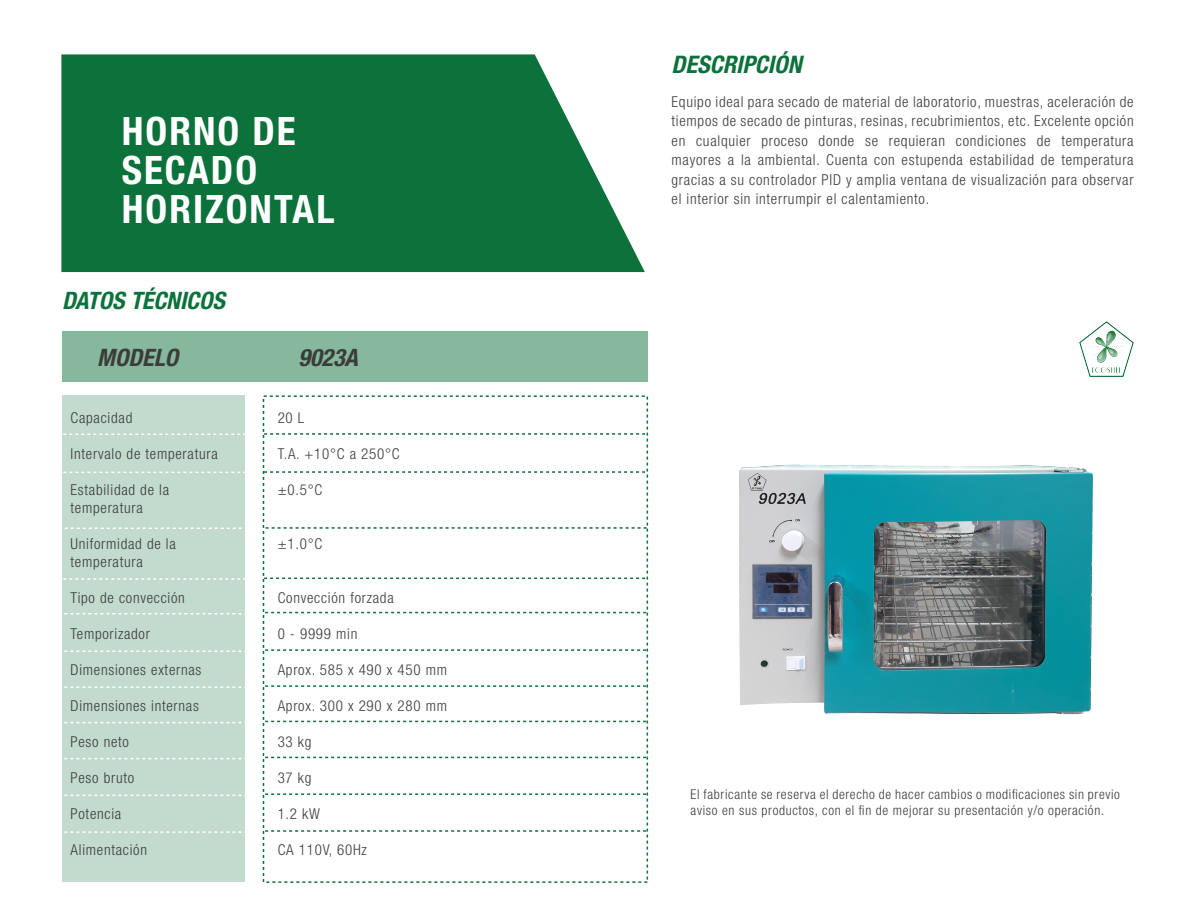
<style>
.page{position:relative;width:1188px;height:918px;background:#fff}
.page>*{position:absolute;margin:0;border:0;box-sizing:border-box;transform-origin:0 0}
.t1{font:700 condensed 39.15px/39.2px "Helvetica Neue LT Std";letter-spacing:.05em;color:#fff}
.t2{font:italic 700 condensed 24.15px "Helvetica Neue LT Std";color:#0c713a}
.t3{font:italic 700 condensed 24px "Helvetica Neue LT Std";color:#0c713a}
.t4{font:italic 700 condensed 24px "Helvetica Neue LT Std";color:#3c3c3b}
.t5{font:300 condensed 15px/19.5px "Helvetica Neue LT Std";letter-spacing:.05em;color:#3c3c3b}
.t6{font:300 condensed 13.5px/16.2px "Helvetica Neue LT Std";letter-spacing:.05em;color:#3c3c3b}
</style>
<div class="page">
<img style="left:1079px;top:321px;width:54px;height:55px">
<svg style="left:61px;top:54px;width:584px;height:218px;background:#237e4d"></svg>
<div style="left:62px;top:331px;width:585px;height:51px;background:#85b89c"></div>
<div style="left:62px;top:396px;width:183px;height:486px;background:#c2dbce"></div>
<svg style="left:266px;top:433px;width:379px;height:2px"></svg>
<svg style="left:266px;top:527px;width:379px;height:2px"></svg>
<svg style="left:64px;top:528px;width:181px;height:1px"></svg>
<svg style="left:63px;top:434px;width:182px;height:1px"></svg>
<svg style="left:266px;top:471px;width:379px;height:2px"></svg>
<svg style="left:63px;top:472px;width:182px;height:1px"></svg>
<svg style="left:63px;top:578px;width:182px;height:2px"></svg>
<svg style="left:266px;top:578px;width:379px;height:1px"></svg>
<svg style="left:64px;top:613px;width:181px;height:1px"></svg>
<svg style="left:266px;top:612px;width:379px;height:1px"></svg>
<svg style="left:64px;top:651px;width:181px;height:1px"></svg>
<svg style="left:266px;top:649px;width:379px;height:2px"></svg>
<svg style="left:64px;top:687px;width:181px;height:1px"></svg>
<svg style="left:266px;top:685px;width:379px;height:2px"></svg>
<svg style="left:64px;top:722px;width:181px;height:1px"></svg>
<svg style="left:266px;top:721px;width:379px;height:1px"></svg>
<svg style="left:64px;top:758px;width:181px;height:1px"></svg>
<svg style="left:266px;top:757px;width:379px;height:1px"></svg>
<svg style="left:64px;top:795px;width:181px;height:1px"></svg>
<svg style="left:266px;top:793px;width:379px;height:2px"></svg>
<svg style="left:64px;top:831px;width:181px;height:2px"></svg>
<svg style="left:266px;top:830px;width:379px;height:2px"></svg>
<img style="left:739px;top:464px;width:354px;height:251px">
<h1 class="t1" style="left:122px;top:111px;width:214px">HORNO DE<br>SECADO<br>HORIZONTAL</h1>
<h3 class="t3" style="left:62px;top:286px;width:164px">DATOS TÉCNICOS</h3>
<h3 class="t4" style="left:97px;top:343px;width:82px">MODELO</h3>
<h3 class="t4" style="left:299px;top:343px;width:61px">9023A</h3>
<p class="t5" style="left:71px;top:408px;width:63px">Capacidad</p>
<p class="t5" style="left:71px;top:444px;width:149px">Intervalo de temperatura</p>
<p class="t5" style="left:71px;top:480px;width:100px;line-height:18px">Estabilidad de la temperatura</p>
<p class="t5" style="left:71px;top:534px;width:107px;line-height:18px">Uniformidad de la temperatura</p>
<p class="t5" style="left:71px;top:588px;width:116px">Tipo de convección</p>
<p class="t5" style="left:71px;top:624px;width:81px">Temporizador</p>
<p class="t5" style="left:71px;top:660px;width:132px">Dimensiones externas</p>
<p class="t5" style="left:71px;top:696px;width:130px">Dimensiones internas</p>
<p class="t5" style="left:71px;top:732px;width:60px">Peso neto</p>
<p class="t5" style="left:71px;top:768px;width:65px">Peso bruto</p>
<p class="t5" style="left:71px;top:804px;width:52px">Potencia</p>
<p class="t5" style="left:71px;top:840px;width:78px">Alimentación</p>
<p class="t5" style="left:278px;top:408px;width:28px">20 L</p>
<p class="t5" style="left:278px;top:444px;width:123px">T.A. +10°C a 250°C</p>
<p class="t5" style="left:278px;top:480px;width:46px">±0.5°C</p>
<p class="t5" style="left:278px;top:534px;width:46px">±1.0°C</p>
<p class="t5" style="left:278px;top:588px;width:118px">Convección forzada</p>
<p class="t5" style="left:278px;top:624px;width:81px">0 - 9999 min</p>
<p class="t5" style="left:278px;top:660px;width:171px">Aprox. 585 x 490 x 450 mm</p>
<p class="t5" style="left:278px;top:696px;width:171px">Aprox. 300 x 290 x 280 mm</p>
<p class="t5" style="left:278px;top:732px;width:35px">33 kg</p>
<p class="t5" style="left:278px;top:768px;width:35px">37 kg</p>
<p class="t5" style="left:278px;top:804px;width:44px">1.2 kW</p>
<p class="t5" style="left:278px;top:840px;width:91px">CA 110V, 60Hz</p>
<h2 class="t2" style="left:672px;top:49px;width:132px">DESCRIPCIÓN</h2>
<p class="t5" style="left:672px;top:92px;width:464px;text-align:justify">Equipo ideal para secado de material de laboratorio, muestras, aceleración de tiempos de secado de pinturas, resinas, recubrimientos, etc. Excelente opción en cualquier proceso donde se requieran condiciones de temperatura mayores a la ambiental. Cuenta con estupenda estabilidad de temperatura gracias a su controlador PID y amplia ventana de visualización para observar el interior sin interrumpir el calentamiento.</p>
<p class="t6" style="left:691px;top:786px;width:431px">El fabricante se reserva el derecho de hacer cambios o modificaciones sin previo aviso en sus productos, con el fin de mejorar su presentación y/o operación.</p>
</div>
